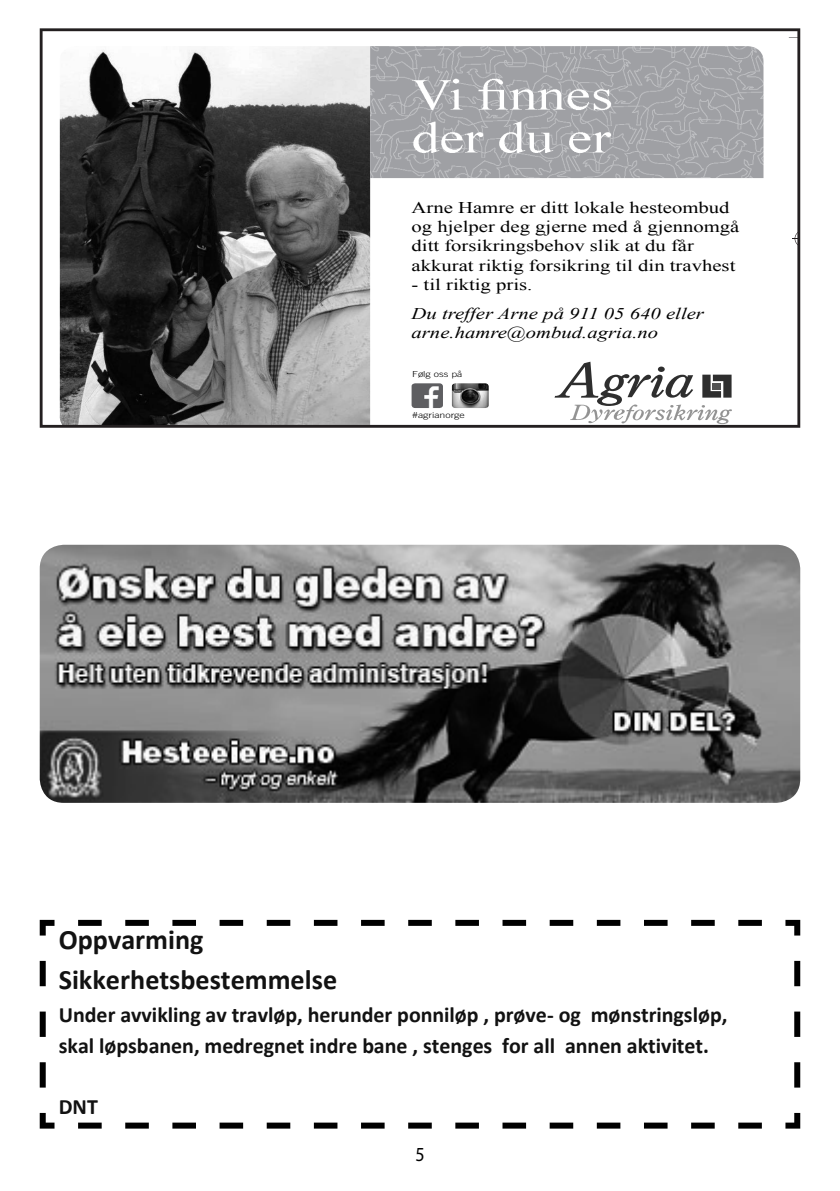
<style>
.page{position:relative;width:840px;height:1191px;background:#fff}
.page>*{position:absolute;margin:0;border:0;box-sizing:border-box;transform-origin:0 0}
.t1{font:700 28.2px/39.6px "Calibri";color:#121212}
.t2{font:700 22px/30.6px "Calibri";color:#121212}
.t3{font:20px "Myriad Pro";color:#000;scale:.9 1}
.t4{font:16.2px/19.2px "Times New Roman";color:#000;scale:1.27 1}
.t5{font:italic 16.2px/19.2px "Times New Roman";color:#000;scale:1.27 1}
.t6{font:300 8.2px "Trade Gothic";color:#000;scale:1.27 1}
</style>
<div class="page">
<svg style="left:40px;top:920px;width:759px;height:208px"></svg>
<img style="left:40px;top:545px;width:759px;height:258px">
<svg style="left:40px;top:28px;width:759px;height:400px"></svg>
<img style="left:370px;top:46px;width:393px;height:132px">
<p class="t4" style="left:411px;top:198px;width:259px">Arne Hamre er ditt lokale hesteombud og hjelper deg gjerne med å gjennomgå ditt forsikringsbehov slik at du får akkurat riktig forsikring til din travhest</p>
<p class="t4" style="left:411px;top:274px;width:97px">- til riktig pris.</p>
<p class="t5" style="left:411px;top:303px;width:232px">Du treffer Arne på 911 05 640 eller arne.hamre@ombud.agria.no</p>
<p class="t6" style="left:412px;top:370px;width:41px">Følg oss på</p>
<p class="t6" style="left:412px;top:410px;width:43px">#agrianorge</p>
<h1 class="t1" style="left:59px;top:919px;width:280px">Oppvarming<br>Sikkerhetsbestemmelse</h1>
<h2 class="t2" style="left:59px;top:999px;width:669px">Under avvikling av travløp, herunder ponniløp , prøve- og mønstringsløp, skal løpsbanen, medregnet indre bane , stenges for all annen aktivitet.</h2>
<h2 class="t2" style="left:59px;top:1091px;width:41px">DNT</h2>
<p class="t3" style="left:415px;top:1141px;width:12px">5</p>
</div>
